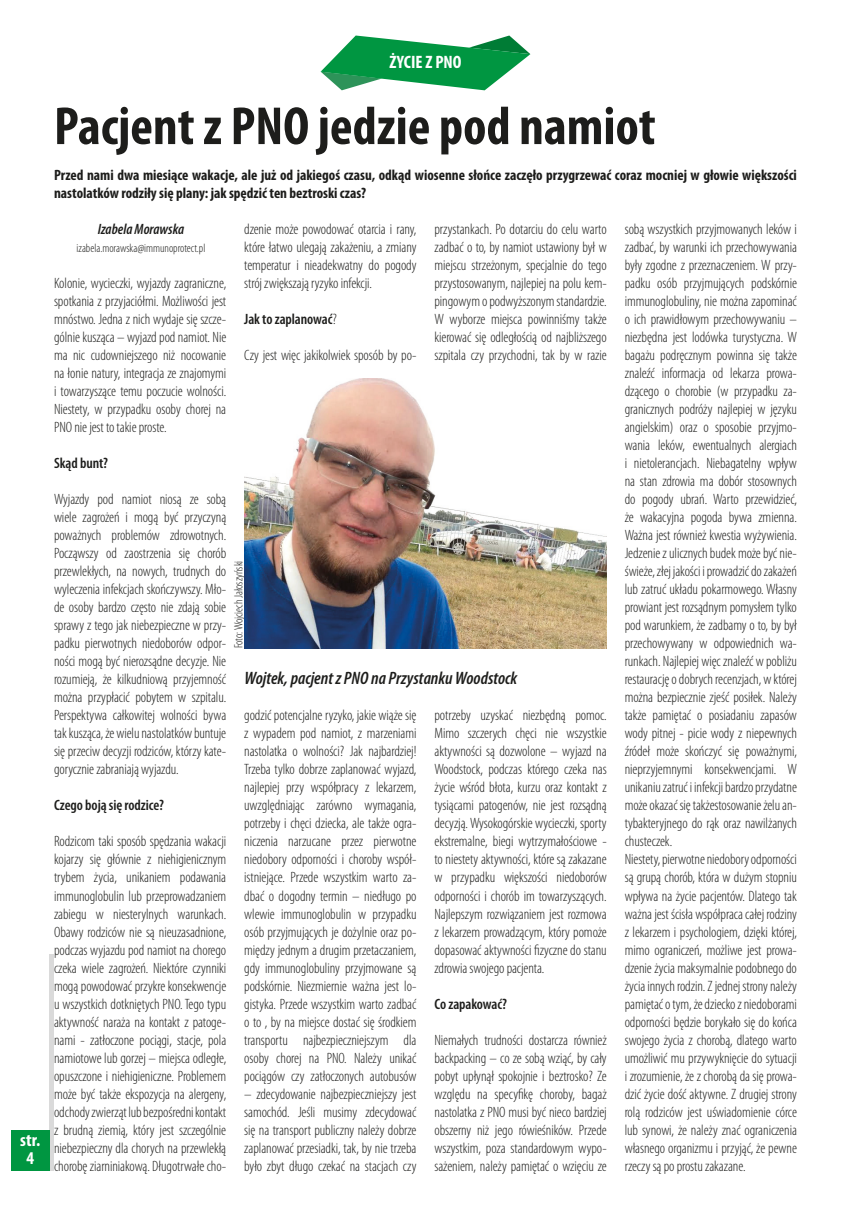
<style>
.page{position:relative;width:851px;height:1221px;background:#fff}
.page>*{position:absolute;margin:0;border:0;box-sizing:border-box;transform-origin:0 0}
.t1{font:700 condensed 54px "Myriad Pro";color:#1d1d1b}
.t2{font:italic 600 condensed 18px "Myriad Pro";color:#1d1d1b}
.t3{font:700 condensed 18px/18.8px "Myriad Pro";color:#fff;text-align:center}
.t4{font:300 condensed 15px/18px "Myriad Pro";letter-spacing:-.005em;color:#1d1d1b;text-align:justify}
.t5{font:700 condensed 15px/18px "Myriad Pro";color:#1d1d1b}
.t6{font:600 condensed 15px "Myriad Pro";letter-spacing:-.005em;color:#1d1d1b}
.t7{font:italic 600 condensed 15px "Myriad Pro";color:#1d1d1b}
.t8{font:300 condensed 12px "Myriad Pro";color:#1d1d1b}
.s1{font-weight:300}
</style>
<div class="page">
<hr style="left:50px;top:954px;width:4px;height:216px;background:#dadada">
<div style="left:11px;top:1129px;width:39px;height:41px;background:#009641"></div>
<svg style="left:320px;top:36px;width:210px;height:54px"></svg>
<img style="left:244px;top:378px;width:362px;height:270px">
<p class="t3" style="left:20px;top:1129px;width:22px">str.<br>4</p>
<p class="t3" style="left:389px;top:52px;width:73px">ŻYCIE Z PNO</p>
<h1 class="t1" style="left:54px;top:92px;width:603px">Pacjent z PNO jedzie pod namiot</h1>
<p class="t5" style="left:54px;top:166px;width:744px">Przed nami dwa miesiące wakacje, ale już od jakiegoś czasu, odkąd wiosenne słońce zaczęło przygrzewać coraz mocniej w głowie większości nastolatków rodziły się plany: jak spędzić ten beztroski czas?</p>
<p class="t7" style="left:98px;top:220px;width:88px">Izabela Morawska</p>
<p class="t8" style="left:77px;top:241px;width:130px">izabela.morawska@immunoprotect.pl</p>
<p class="t4" style="left:54px;top:274px;width:174px">Kolonie, wycieczki, wyjazdy zagraniczne, spotkania z przyjaciółmi. Możliwości jest mnóstwo. Jedna z nich wydaje się szcze&shy;gólnie kusząca – wyjazd pod namiot. Nie ma nic cudowniejszego niż nocowanie na łonie natury, integracja ze znajomymi i towarzyszące temu poczucie wolności.<br>Niestety, w przypadku osoby chorej na PNO nie jest to takie proste.</p>
<p class="t6" style="left:54px;top:454px;width:56px">Skąd bunt?</p>
<p class="t4" style="left:54px;top:490px;width:174px">Wyjazdy pod namiot niosą ze sobą wiele zagrożeń i mogą być przyczyną poważnych problemów zdrowotnych.<br>Począwszy od zaostrzenia się chorób przewlekłych, na nowych, trudnych do wyleczenia infekcjach skończywszy. Mło&shy;de osoby bardzo często nie zdają sobie sprawy z tego jak niebezpieczne w przy&shy;padku pierwotnych niedoborów odpor&shy;ności mogą być nierozsądne decyzje. Nie rozumieją, że kilkudniową przyjemność można przypłacić pobytem w szpitalu.<br>Perspektywa całkowitej wolności bywa tak kusząca, że wielu nastolatków buntuje się przeciw decyzji rodziców, którzy kate&shy;gorycznie zabraniają wyjazdu.</p>
<p class="t6" style="left:54px;top:796px;width:111px">Czego boją się rodzice?</p>
<p class="t4" style="left:54px;top:832px;width:174px">Rodzicom taki sposób spędzania wakacji kojarzy się głównie z niehigienicznym trybem życia, unikaniem podawania immunoglobulin lub przeprowadzaniem zabiegu w niesterylnych warunkach.<br>Obawy rodziców nie są nieuzasadnione, podczas wyjazdu pod namiot na chorego czeka wiele zagrożeń. Niektóre czynniki mogą powodować przykre konsekwencje u wszystkich dotkniętych PNO. Tego typu aktywność naraża na kontakt z patoge&shy;nami - zatłoczone pociągi, stacje, pola namiotowe lub gorzej – miejsca odległe, opuszczone i niehigieniczne. Problemem może być także ekspozycja na alergeny, odchody zwierząt lub bezpośredni kontakt z brudną ziemią, który jest szczególnie niebezpieczny dla chorych na przewlekłą chorobę ziarniniakową. Długotrwałe cho-</p>
<p class="t4" style="left:244px;top:220px;width:174px">dzenie może powodować otarcia i rany, które łatwo ulegają zakażeniu, a zmiany temperatur i nieadekwatny do pogody strój zwiększają ryzyko infekcji.</p>
<p class="t6" style="left:244px;top:310px;width:94px">Jak to zaplanować<span class="s1">?</span></p>
<p class="t4" style="left:244px;top:346px;width:174px">Czy jest więc jakikolwiek sposób by po-</p>
<p class="t4" style="left:434px;top:220px;width:174px">przystankach. Po dotarciu do celu warto zadbać o to, by namiot ustawiony był w miejscu strzeżonym, specjalnie do tego przystosowanym, najlepiej na polu kem&shy;pingowym o podwyższonym standardzie.<br>W wyborze miejsca powinniśmy także kierować się odległością od najbliższego szpitala czy przychodni, tak by w razie</p>
<p class="t8" style="left:231px;top:648px;width:89px;rotate:-90deg">Foto: Wojciech Jałoszyński</p>
<p class="t2" style="left:244px;top:667px;width:274px">Wojtek, pacjent z PNO na Przystanku Woodstock</p>
<p class="t4" style="left:244px;top:706px;width:174px">godzić potencjalne ryzyko, jakie wiąże się z wypadem pod namiot, z marzeniami nastolatka o wolności? Jak najbardziej!<br>Trzeba tylko dobrze zaplanować wyjazd, najlepiej przy współpracy z lekarzem, uwzględniając zarówno wymagania, potrzeby i chęci dziecka, ale także ogra&shy;niczenia narzucane przez pierwotne niedobory odporności i choroby współ&shy;istniejące. Przede wszystkim warto za&shy;dbać o dogodny termin – niedługo po wlewie immunoglobulin w przypadku osób przyjmujących je dożylnie oraz po&shy;między jednym a drugim przetaczaniem, gdy immunoglobuliny przyjmowane są podskórnie. Niezmiernie ważna jest lo&shy;gistyka. Przede wszystkim warto zadbać o to , by na miejsce dostać się środkiem transportu najbezpieczniejszym dla osoby chorej na PNO. Należy unikać pociągów czy zatłoczonych autobusów</p>
<p class="t4" style="left:244px;top:1084px;width:174px">– zdecydowanie najbezpieczniejszy jest samochód. Jeśli musimy zdecydować się na transport publiczny należy dobrze zaplanować przesiadki, tak, by nie trzeba było zbyt długo czekać na stacjach czy</p>
<p class="t4" style="left:434px;top:706px;width:174px">potrzeby uzyskać niezbędną pomoc.<br>Mimo szczerych chęci nie wszystkie aktywności są dozwolone – wyjazd na Woodstock, podczas którego czeka nas życie wśród błota, kurzu oraz kontakt z tysiącami patogenów, nie jest rozsądną decyzją. Wysokogórskie wycieczki, sporty ekstremalne, biegi wytrzymałościowe - to niestety aktywności, które są zakazane w przypadku większości niedoborów odporności i chorób im towarzyszących.<br>Najlepszym rozwiązaniem jest rozmowa z lekarzem prowadzącym, który pomoże dopasować aktywności fizyczne do stanu zdrowia swojego pacjenta.</p>
<p class="t6" style="left:434px;top:994px;width:74px">Co zapakować?</p>
<p class="t4" style="left:434px;top:1030px;width:174px">Niemałych trudności dostarcza również backpacking – co ze sobą wziąć, by cały pobyt upłynął spokojnie i beztrosko? Ze względu na specyfikę choroby, bagaż nastolatka z PNO musi być nieco bardziej obszerny niż jego rówieśników. Przede wszystkim, poza standardowym wypo&shy;sażeniem, należy pamiętać o wzięciu ze</p>
<p class="t4" style="left:624px;top:220px;width:174px;text-align:left">sobą wszystkich przyjmowanych leków i zadbać, by warunki ich przechowywania były zgodne z przeznaczeniem. W przy&shy;padku osób przyjmujących podskórnie immunoglobuliny, nie można zapominać o ich prawidłowym przechowywaniu – niezbędna jest lodówka turystyczna. W bagażu podręcznym powinna się także znaleźć informacja od lekarza prowa&shy;dzącego o chorobie (w przypadku za&shy;granicznych podróży najlepiej w języku angielskim) oraz o sposobie przyjmo&shy;wania leków, ewentualnych alergiach i nietolerancjach. Niebagatelny wpływ na stan zdrowia ma dobór stosownych do pogody ubrań. Warto przewidzieć, że wakacyjna pogoda bywa zmienna.<br>Ważna jest również kwestia wyżywienia.<br>Jedzenie z ulicznych budek może być nie&shy;świeże, złej jakości i prowadzić do zakażeń lub zatruć układu pokarmowego. Własny prowiant jest rozsądnym pomysłem tylko pod warunkiem, że zadbamy o to, by był przechowywany w odpowiednich wa&shy;runkach. Najlepiej więc znaleźć w pobliżu restaurację o dobrych recenzjach, w której można bezpiecznie zjeść posiłek. Należy także pamiętać o posiadaniu zapasów wody pitnej - picie wody z niepewnych źródeł może skończyć się poważnymi, nieprzyjemnymi konsekwencjami. W unikaniu zatruć i infekcji bardzo przydatne może okazać się takżestosowanie żelu an&shy;tybakteryjnego do rąk oraz nawilżanych chusteczek.<br>Niestety, pierwotne niedobory odporności są grupą chorób, która w dużym stopniu wpływa na życie pacjentów. Dlatego tak ważna jest ścisła współpraca całej rodziny z lekarzem i psychologiem, dzięki której, mimo ograniczeń, możliwe jest prowa&shy;dzenie życia maksymalnie podobnego do życia innych rodzin. Z jednej strony należy pamiętać o tym, że dziecko z niedoborami odporności będzie borykało się do końca swojego życia z chorobą, dlatego warto umożliwić mu przywyknięcie do sytuacji i zrozumienie, że z chorobą da się prowa&shy;dzić życie dość aktywne. Z drugiej strony rolą rodziców jest uświadomienie córce lub synowi, że należy znać ograniczenia własnego organizmu i przyjąć, że pewne rzeczy są po prostu zakazane.</p>
</div>
